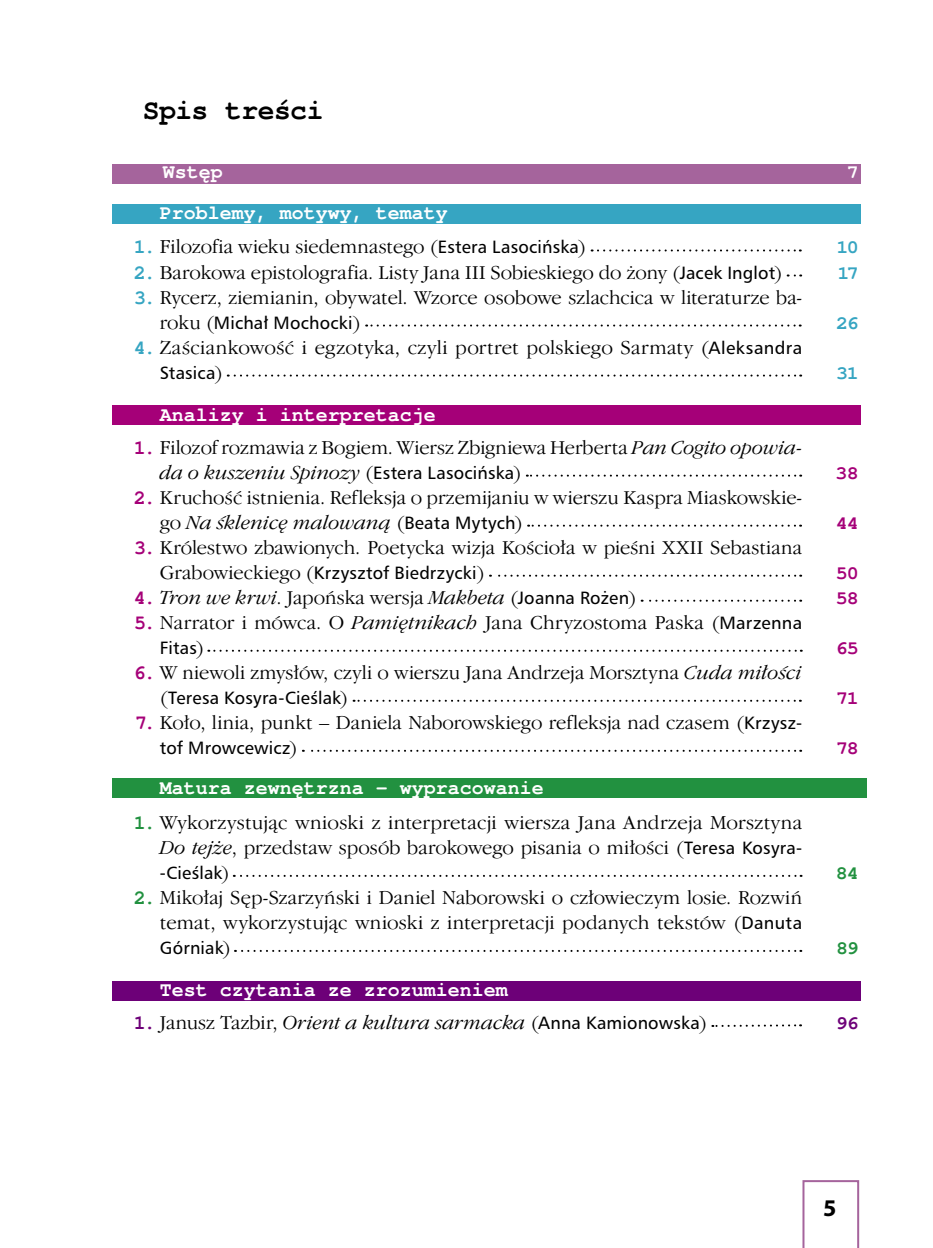
<style>
.page{position:relative;width:933px;height:1248px;background:#fff}
.page>*{position:absolute;margin:0;border:0;box-sizing:border-box;transform-origin:0 0}
.a_TEMAT{font:700 28px "Quasi Courier";letter-spacing:-.02em;color:#000}
.t1{font:700 24px "Myriad Pro";color:#000}
.A_garamond{font:20.4px/25px "Garmd ITC Lt PL";letter-spacing:.005em;color:#000}
.A_garamond-2{font:italic 20.4px "Garmd ITC Lt PL";color:#000}
.t2{font:700 20px "Quasi Courier";color:#fff}
.cyfrySPIS_TRESCI{font:700 18.6px "Quasi Courier";letter-spacing:-.045em;color:#a50078;scale:1.07 1}
.cyfrySPIS_TRESCI-2{font:700 18.6px "Quasi Courier";letter-spacing:-.07em;color:#36a5c2;scale:1.07 1}
.cyfrySPIS_TRESCI-3{font:700 18.6px "Quasi Courier";color:#229140;scale:1.07 1}
.cyfrySPIS_TRESCI-4{font:700 18.6px "Quasi Courier";color:#6d0078;scale:1.07 1}
.cyfrySPIS_TRESCI-5{font:700 18.6px "Quasi Courier";color:#fff;scale:1.07 1}
.A_garamond-3{font:17px "Humnst 777 PL";letter-spacing:.01em;color:#000}
.s1{font-family:"Quasi Courier";font-weight:700;font-size:20px;color:#36a5c2}
.s2{font-family:"Humnst 777 PL";font-size:17px}
.s3{font-family:"Garmd ITC Lt PL";font-size:20.4px}
.s4{font-family:"Quasi Courier";font-weight:700;font-size:20px;color:#a50078}
.s5{font-style:italic}
.s6{font-family:"Quasi Courier";font-weight:700;font-style:normal;font-size:20px;color:#a50078}
.s7{font-style:normal}
.s8{font-family:"Humnst 777 PL";font-style:normal;font-size:17px}
.s9{font-family:"Quasi Courier";font-weight:700;font-size:20px;color:#229140}
.s10{font-family:"Quasi Courier";font-weight:700;font-style:normal;font-size:20px;color:#6d0078}
</style>
<div class="page">
<div style="left:112px;top:164px;width:749px;height:20px;background:#a5649c"></div>
<svg style="left:802px;top:1180px;width:57px;height:67px"></svg>
<svg style="left:593px;top:249px;width:202px;height:2px"></svg>
<svg style="left:367px;top:324px;width:428px;height:2px"></svg>
<svg style="left:229px;top:374px;width:566px;height:2px"></svg>
<svg style="left:528px;top:474px;width:267px;height:2px"></svg>
<svg style="left:529px;top:524px;width:266px;height:2px"></svg>
<svg style="left:491px;top:574px;width:304px;height:2px"></svg>
<svg style="left:643px;top:599px;width:152px;height:2px"></svg>
<svg style="left:209px;top:649px;width:587px;height:2px"></svg>
<svg style="left:355px;top:699px;width:440px;height:2px"></svg>
<svg style="left:304px;top:749px;width:491px;height:2px"></svg>
<svg style="left:235px;top:874px;width:560px;height:2px"></svg>
<svg style="left:236px;top:949px;width:559px;height:2px"></svg>
<svg style="left:713px;top:1024px;width:82px;height:2px"></svg>
<div style="left:112px;top:204px;width:749px;height:19px;background:#36a5c2"></div>
<div style="left:112px;top:405px;width:749px;height:20px;background:#a50078"></div>
<div style="left:112px;top:778px;width:754px;height:20px;background:#229140"></div>
<div style="left:112px;top:980px;width:748px;height:20px;background:#6d0078"></div>
<p class="a_TEMAT" style="left:143px;top:94px;width:182px">Spis treści</p>
<p class="t2" style="left:163px;top:160px;width:61px">Wstęp</p>
<p class="t2" style="left:160px;top:201px;width:290px">Problemy, motywy, tematy</p>
<p class="A_garamond" style="left:134px;top:234px;width:454px"><span class="s1">1.</span> Filozofia wieku siedemnastego (<span class="s2">Estera Lasocińska</span>)</p>
<p class="A_garamond" style="left:134px;top:259px;width:650px"><span class="s1">2.</span> Barokowa epistolografia. Listy Jana III Sobieskiego do żony (<span class="s2">Jacek Inglot</span>)</p>
<p class="A_garamond" style="left:134px;top:284px;width:670px"><span class="s1">3.</span> Rycerz, ziemianin, obywatel. Wzorce osobowe szlachcica w literaturze ba-</p>
<p class="A_garamond-3" style="left:160px;top:311px;width:203px"><span class="s3">roku (</span>Michał Mochocki<span class="s3">)</span></p>
<p class="A_garamond" style="left:134px;top:334px;width:670px"><span class="s1">4.</span> Zaściankowość i egzotyka, czyli portret polskiego Sarmaty (<span class="s2">Aleksandra</span></p>
<p class="A_garamond-3" style="left:160px;top:361px;width:65px">Stasica<span class="s3">)</span></p>
<p class="t2" style="left:160px;top:403px;width:278px">Analizy i interpretacje</p>
<p class="A_garamond" style="left:160px;top:434px;width:643px;text-indent:-26px"><span class="s4">1.</span> Filozof rozmawia z Bogiem. Wiersz Zbigniewa Herberta <span class="s5">Pan Cogito opowia&shy;da o kuszeniu Spinozy</span> (<span class="s2">Estera Lasocińska</span>)</p>
<p class="A_garamond" style="left:160px;top:484px;width:644px;text-indent:-26px"><span class="s4">2.</span> Kruchość istnienia. Refleksja o przemijaniu w wierszu Kaspra Miaskowskie&shy;go <span class="s5">Na śklenicę malowaną</span> (<span class="s2">Beata Mytych</span>)</p>
<p class="A_garamond" style="left:134px;top:534px;width:670px"><span class="s4">3.</span> Królestwo zbawionych. Poetycka wizja Kościoła w pieśni XXII Sebastiana</p>
<p class="A_garamond-3" style="left:160px;top:561px;width:327px"><span class="s3">Grabowieckiego (</span>Krzysztof Biedrzycki<span class="s3">)</span></p>
<p class="A_garamond-2" style="left:134px;top:585px;width:504px"><span class="s6">4.</span> Tron we krwi<span class="s7">. Japońska wersja</span> Makbeta <span class="s7">(</span><span class="s8">Joanna Rożen</span><span class="s7">)</span></p>
<p class="A_garamond" style="left:134px;top:609px;width:670px"><span class="s4">5.</span> Narrator i mówca. O <span class="s5">Pamiętnikach</span> Jana Chryzostoma Paska (<span class="s2">Marzenna</span></p>
<p class="A_garamond-3" style="left:160px;top:636px;width:46px">Fitas<span class="s3">)</span></p>
<p class="A_garamond" style="left:134px;top:659px;width:670px"><span class="s4">6.</span> W niewoli zmysłów, czyli o wierszu Jana Andrzeja Morsztyna <span class="s5">Cuda miłości</span></p>
<p class="A_garamond-3" style="left:160px;top:686px;width:190px"><span class="s3">(</span>Teresa Kosyra-Cieślak<span class="s3">)</span></p>
<p class="A_garamond" style="left:135px;top:709px;width:668px"><span class="s4">7.</span> Koło, linia, punkt – Daniela Naborowskiego refleksja nad czasem (<span class="s2">Krzysz-</span></p>
<p class="A_garamond-3" style="left:160px;top:736px;width:139px">tof Mrowcewicz<span class="s3">)</span></p>
<p class="t2" style="left:160px;top:775px;width:386px">Matura zewnętrzna – wypracowanie</p>
<p class="A_garamond" style="left:134px;top:809px;width:670px;text-align:right"><span class="s9">1.</span> Wykorzystując wnioski z interpretacji wiersza Jana Andrzeja Morsztyna<br><span class="s5">Do tejże</span>, przedstaw sposób barokowego pisania o miłości (<span class="s2">Teresa Kosyra-</span></p>
<p class="A_garamond-3" style="left:160px;top:861px;width:71px">-Cieślak<span class="s3">)</span></p>
<p class="A_garamond" style="left:134px;top:884px;width:670px;text-align:right"><span class="s9">2.</span> Mikołaj Sęp-Szarzyński i Daniel Naborowski o człowieczym losie. Rozwiń temat, wykorzystując wnioski z interpretacji podanych tekstów (<span class="s2">Danuta</span></p>
<p class="A_garamond-3" style="left:160px;top:936px;width:73px">Górniak<span class="s3">)</span></p>
<p class="t2" style="left:160px;top:978px;width:350px">Test czytania ze zrozumieniem</p>
<p class="A_garamond-2" style="left:134px;top:1010px;width:575px"><span class="s10">1.</span> <span class="s7">Janusz Tazbir,</span> Orient a kultura sarmacka <span class="s7">(</span><span class="s8">Anna Kamionowska</span><span class="s7">)</span></p>
<p class="cyfrySPIS_TRESCI-5" style="left:847px;top:162px;width:13px">7</p>
<p class="cyfrySPIS_TRESCI-2" style="left:836px;top:237px;width:23px">10</p>
<p class="cyfrySPIS_TRESCI-2" style="left:837px;top:262px;width:22px">17</p>
<p class="cyfrySPIS_TRESCI-2" style="left:836px;top:312px;width:23px">26</p>
<p class="cyfrySPIS_TRESCI-2" style="left:836px;top:362px;width:23px">31</p>
<p class="cyfrySPIS_TRESCI" style="left:836px;top:462px;width:23px">38</p>
<p class="cyfrySPIS_TRESCI" style="left:836px;top:512px;width:23px">44</p>
<p class="cyfrySPIS_TRESCI" style="left:836px;top:562px;width:23px">50</p>
<p class="cyfrySPIS_TRESCI" style="left:836px;top:587px;width:23px">58</p>
<p class="cyfrySPIS_TRESCI" style="left:836px;top:637px;width:23px">65</p>
<p class="cyfrySPIS_TRESCI" style="left:836px;top:687px;width:23px">71</p>
<p class="cyfrySPIS_TRESCI" style="left:836px;top:737px;width:23px">78</p>
<p class="cyfrySPIS_TRESCI-3" style="left:836px;top:862px;width:23px">84</p>
<p class="cyfrySPIS_TRESCI-3" style="left:836px;top:937px;width:23px">89</p>
<p class="cyfrySPIS_TRESCI-4" style="left:836px;top:1012px;width:23px">96</p>
<p class="t1" style="left:823px;top:1194px;width:15px">5</p>
</div>
